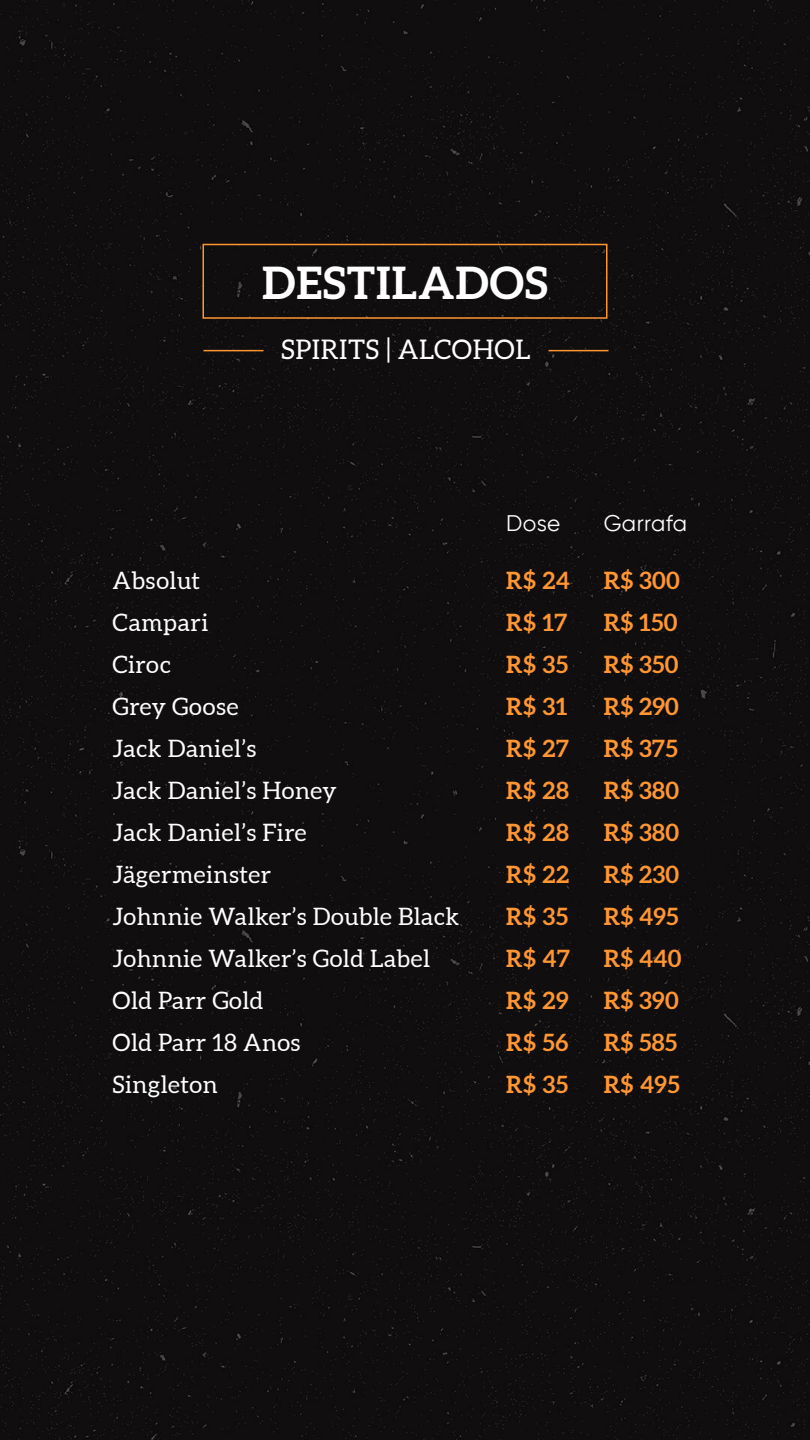
<style>
.page{position:relative;width:810px;height:1440px;background:#100e0f}
.page>*{position:absolute;margin:0;border:0;box-sizing:border-box;transform-origin:0 0}
.t1{font:700 45px "Aleo";letter-spacing:.02em;color:#fff}
.t2{font:27px "Aleo";letter-spacing:.02em;color:#fff}
.t3{font:24px/42px "Aleo";letter-spacing:.02em;color:#fff}
.t4{font:700 24px/42px "Aleo";letter-spacing:.01em;color:#ff9632;text-align:justify}
.t5{font:22.5px "Gilroy";letter-spacing:.02em;color:#fff}
</style>
<div class="page">
<svg style="left:202px;top:243px;width:406px;height:77px;background:#1b1410"></svg>
<hr style="left:204px;top:350px;width:60px;height:1px;background:#ff9632">
<hr style="left:549px;top:350px;width:60px;height:1px;background:#ff9632">
<h1 class="t1" style="left:262px;top:255px;width:287px">DESTILADOS</h1>
<p class="t2" style="left:281px;top:334px;width:251px">SPIRITS | ALCOHOL</p>
<p class="t3" style="left:112px;top:561px;width:348px">Absolut<br>Campari<br>Ciroc<br>Grey Goose<br>Jack Daniel’s<br>Jack Daniel’s Honey<br>Jack Daniel’s Fire<br>Jägermeinster<br>Johnnie Walker’s Double Black<br>Johnnie Walker’s Gold Label<br>Old Parr Gold<br>Old Parr 18 Anos<br>Singleton</p>
<p class="t5" style="left:506px;top:510px;width:55px">Dose</p>
<p class="t5" style="left:604px;top:510px;width:85px">Garrafa</p>
<p class="t4" style="left:506px;top:561px;width:65px">R$ 24<br>R$ 17<br>R$ 35<br>R$ 31<br>R$ 27<br>R$ 28<br>R$ 28<br>R$ 22<br>R$ 35<br>R$ 47<br>R$ 29<br>R$ 56<br>R$ 35</p>
<p class="t4" style="left:604px;top:561px;width:79px;text-align:left">R$ 300<br>R$ 150<br>R$ 350<br>R$ 290<br>R$ 375<br>R$ 380<br>R$ 380<br>R$ 230<br>R$ 495<br>R$ 440<br>R$ 390<br>R$ 585<br>R$ 495</p>
</div>
